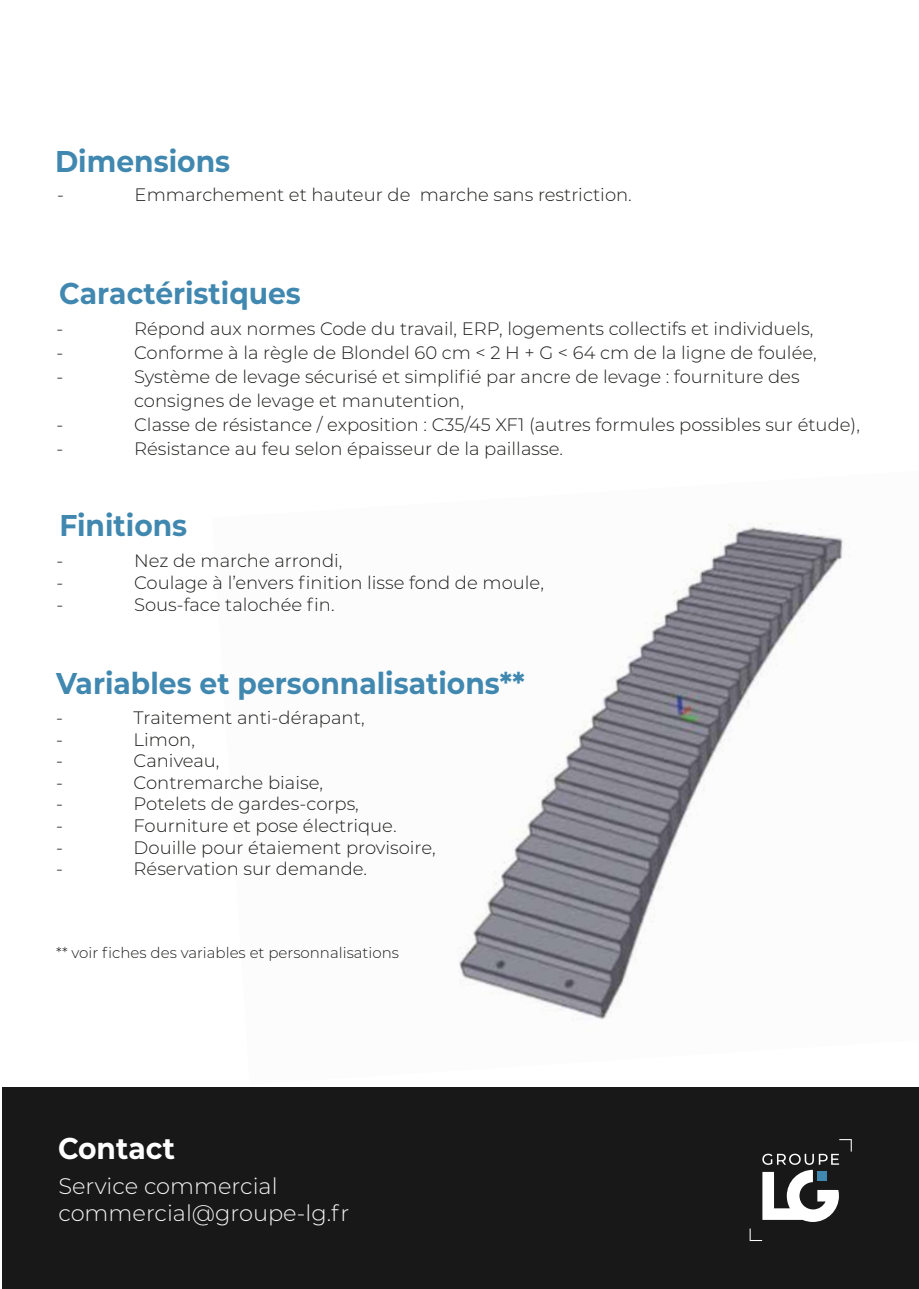
<style>
.page{position:relative;width:919px;height:1289px;background:#fff}
.page>*{position:absolute;margin:0;border:0;box-sizing:border-box;transform-origin:0 0}
.t1{font:700 30px "Montserrat";color:#4188b0;scale:.94 1}
.t2{font:700 30px "Montserrat";color:#fff;scale:.94 1}
.t3{font:300 22.5px/27px "Montserrat";color:#f6f6f6}
.t4{font:300 18px/24px "Montserrat";color:#1d1d1b}
.t5{font:300 15px "Montserrat";color:#1d1d1b}
</style>
<div class="page">
<div style="left:2px;top:1086px;width:916px;height:202px;background:#181818"></div>
<svg style="left:762px;top:1139px;width:89px;height:82px"></svg>
<svg style="left:749px;top:1228px;width:2px;height:12px"></svg>
<img style="left:459px;top:523px;width:391px;height:497px">
<h1 class="t1" style="left:55px;top:140px;width:188px">Dimensions</h1>
<p class="t4" style="left:57px;top:181px;width:8px">-</p>
<p class="t4" style="left:135px;top:181px;width:498px">Emmarchement et hauteur de marche sans restriction.</p>
<h1 class="t1" style="left:59px;top:272px;width:259px">Caractéristiques</h1>
<p class="t4" style="left:57px;top:316px;width:8px">-</p>
<p class="t4" style="left:134px;top:316px;width:680px">Répond aux normes Code du travail, ERP, logements collectifs et individuels,</p>
<p class="t4" style="left:57px;top:340px;width:8px">-</p>
<p class="t4" style="left:134px;top:340px;width:684px">Conforme à la règle de Blondel 60 cm &lt; 2 H + G &lt; 64 cm de la ligne de foulée,</p>
<p class="t4" style="left:57px;top:364px;width:8px">-</p>
<p class="t4" style="left:134px;top:364px;width:667px">Système de levage sécurisé et simplifié par ancre de levage : fourniture des consignes de levage et manutention,</p>
<p class="t4" style="left:57px;top:412px;width:8px">-</p>
<p class="t4" style="left:134px;top:412px;width:727px">Classe de résistance / exposition : C35/45 XF1 (autres formules possibles sur étude),</p>
<p class="t4" style="left:57px;top:436px;width:8px">-</p>
<p class="t4" style="left:134px;top:436px;width:430px">Résistance au feu selon épaisseur de la paillasse.</p>
<h1 class="t1" style="left:59px;top:504px;width:137px">Finitions</h1>
<p class="t4" style="left:57px;top:548px;width:8px">-</p>
<p class="t4" style="left:134px;top:548px;width:210px">Nez de marche arrondi,</p>
<p class="t4" style="left:57px;top:570px;width:8px">-</p>
<p class="t4" style="left:134px;top:570px;width:411px">Coulage à l’envers finition lisse fond de moule,</p>
<p class="t4" style="left:57px;top:591px;width:8px">-</p>
<p class="t4" style="left:134px;top:591px;width:202px">Sous-face talochée fin.</p>
<h1 class="t1" style="left:56px;top:662px;width:500px">Variables et personnalisations**</h1>
<p class="t4" style="left:56px;top:705px;width:8px">-</p>
<p class="t4" style="left:134px;top:705px;width:232px">Traitement anti-dérapant,</p>
<p class="t4" style="left:56px;top:726px;width:8px">-</p>
<p class="t4" style="left:134px;top:726px;width:63px">Limon,</p>
<p class="t4" style="left:56px;top:748px;width:8px">-</p>
<p class="t4" style="left:134px;top:748px;width:87px">Caniveau,</p>
<p class="t4" style="left:56px;top:769px;width:8px">-</p>
<p class="t4" style="left:134px;top:769px;width:191px">Contremarche biaise,</p>
<p class="t4" style="left:56px;top:791px;width:8px">-</p>
<p class="t4" style="left:134px;top:791px;width:227px">Potelets de gardes-corps,</p>
<p class="t4" style="left:56px;top:813px;width:8px">-</p>
<p class="t4" style="left:134px;top:813px;width:264px">Fourniture et pose électrique.</p>
<p class="t4" style="left:56px;top:834px;width:8px">-</p>
<p class="t4" style="left:134px;top:834px;width:304px">Douille pour étaiement provisoire,</p>
<p class="t4" style="left:56px;top:856px;width:8px">-</p>
<p class="t4" style="left:134px;top:856px;width:235px">Réservation sur demande.</p>
<p class="t5" style="left:56px;top:942px;width:344px">** voir fiches des variables et personnalisations</p>
<h1 class="t2" style="left:58px;top:1126px;width:126px">Contact</h1>
<p class="t3" style="left:58px;top:1171px;width:292px">Service commercial commercial@groupe-lg.fr</p>
</div>
